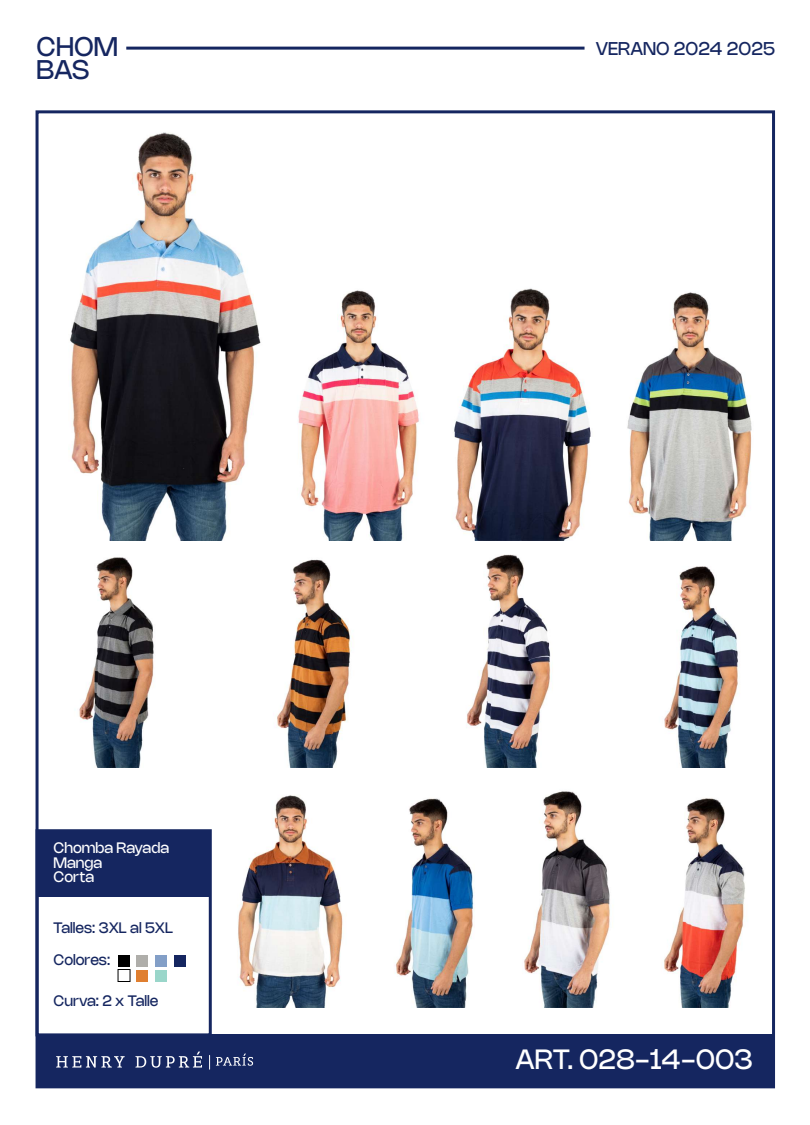
<style>
.page{position:relative;width:810px;height:1125px;background:#fff}
.page>*{position:absolute;margin:0;border:0;box-sizing:border-box;transform-origin:0 0}
.t1{font:27.3px "Nohemi";color:#fff}
.t2{font:26.4px "Nohemi";color:#152660}
.t3{font:18.08px "Nohemi";color:#152660}
.t4{font:14.85px "Nohemi";color:#152660}
.t5{font:14.85px/14.2px "Nohemi";color:#fff}
</style>
<div class="page">
<img style="left:79px;top:557px;width:75px;height:211px">
<img style="left:277px;top:559px;width:76px;height:209px">
<img style="left:466px;top:554px;width:85px;height:214px">
<img style="left:664px;top:566px;width:74px;height:202px">
<img style="left:238px;top:791px;width:507px;height:217px">
<img style="left:627px;top:292px;width:125px;height:248px">
<img style="left:35px;top:110px;width:226px;height:430px">
<div style="left:37px;top:1034px;width:737px;height:54px;background:#152660"></div>
<hr style="left:126px;top:47px;width:459px;height:3px;background:#152660">
<svg style="left:56px;top:1056px;width:69px;height:12px"></svg>
<svg style="left:135px;top:1052px;width:67px;height:16px"></svg>
<svg style="left:216px;top:1054px;width:37px;height:12px"></svg>
<svg style="left:209px;top:1055px;width:1px;height:14px"></svg>
<div style="left:37px;top:831px;width:173px;height:66px;background:#152660"></div>
<div style="left:36px;top:829px;width:176px;height:207px;border:3px solid #152660"></div>
<div style="left:118px;top:955px;width:12px;height:12px;background:#000"></div>
<div style="left:136px;top:955px;width:12px;height:12px;background:#afaeaa"></div>
<div style="left:155px;top:955px;width:12px;height:12px;background:#839fc7"></div>
<div style="left:174px;top:955px;width:12px;height:12px;background:#152660"></div>
<div style="left:118px;top:969px;width:12px;height:13px;background:#fff;border:1px solid #000"></div>
<div style="left:136px;top:970px;width:12px;height:12px;background:#e07f30"></div>
<div style="left:155px;top:970px;width:12px;height:12px;background:#9ad6ca"></div>
<img style="left:298px;top:290px;width:121px;height:250px">
<img style="left:454px;top:288px;width:137px;height:252px">
<h2 class="t2" style="left:37px;top:30px;width:83px">CHOM</h2>
<p class="t3" style="left:596px;top:37px;width:181px">VERANO 2024 2025</p>
<h2 class="t2" style="left:37px;top:54px;width:54px">BAS</h2>
<p class="t5" style="left:54px;top:841px;width:117px">Chomba Rayada<br>Manga<br>Corta</p>
<p class="t4" style="left:54px;top:918px;width:121px">Talles: 3XL al 5XL</p>
<p class="t4" style="left:54px;top:951px;width:58px">Colores:</p>
<p class="t4" style="left:54px;top:992px;width:106px">Curva: 2 x Talle</p>
<h1 class="t1" style="left:516px;top:1043px;width:239px">ART. 028-14-003</h1>
</div>
